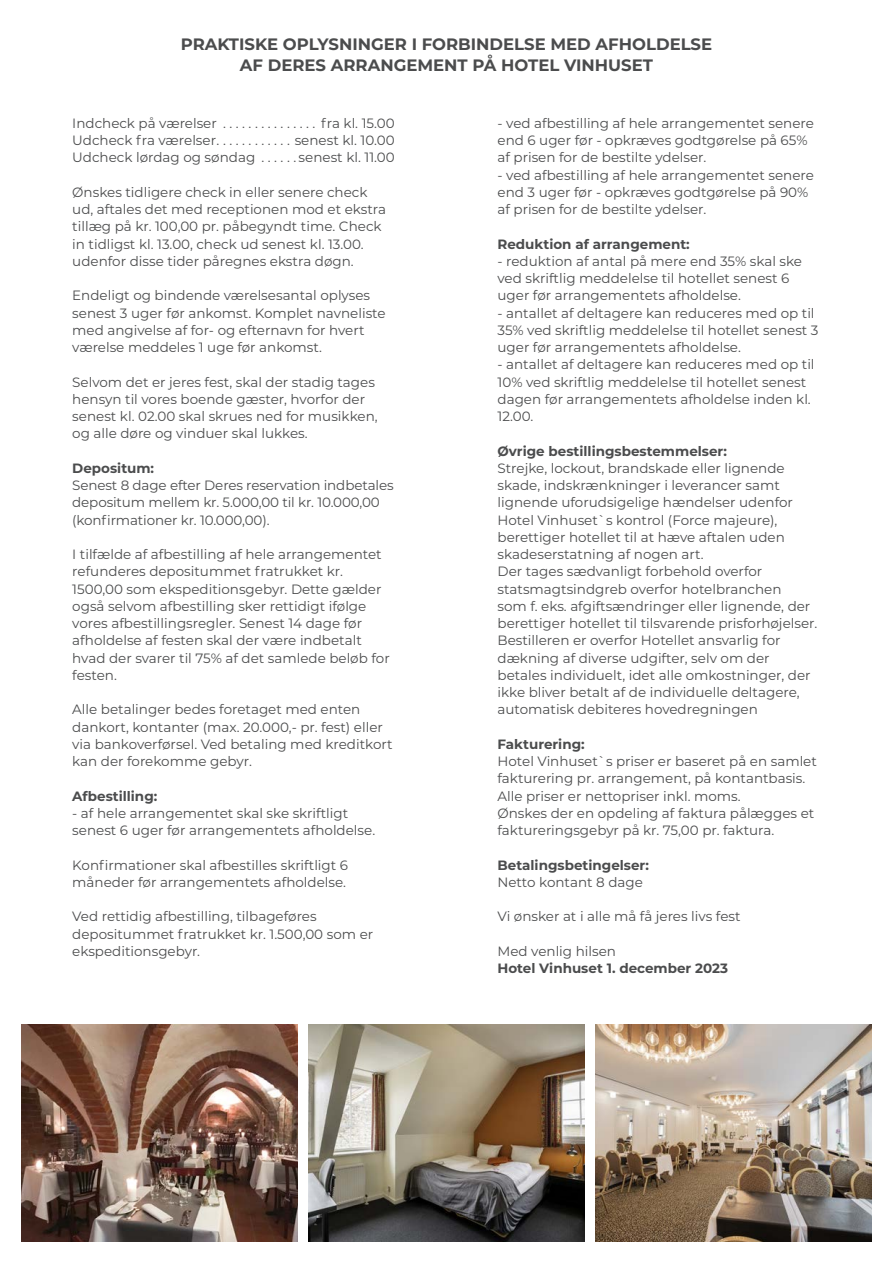
<style>
.page{position:relative;width:893px;height:1263px;background:#fff}
.page>*{position:absolute;margin:0;border:0;box-sizing:border-box;transform-origin:0 0}
.t1{font:700 16.5px/21px "Montserrat";color:#4b4c4d;text-align:center}
.t2{font:13.5px/17.2px "Montserrat";color:#4b4c4d}
.t3{font:700 13.5px "Montserrat";color:#4b4c4d}
</style>
<div class="page">
<img style="left:21px;top:1025px;width:277px;height:217px">
<img style="left:308px;top:1025px;width:277px;height:217px">
<img style="left:595px;top:1025px;width:277px;height:217px">
<p class="t1" style="left:181px;top:33px;width:533px">PRAKTISKE OPLYSNINGER I FORBINDELSE MED AFHOLDELSE<br>AF DERES ARRANGEMENT PÅ HOTEL VINHUSET</p>
<p class="t2" style="left:72px;top:114px;width:149px">Indcheck på værelser ................</p>
<p class="t2" style="left:321px;top:114px;width:75px">fra kl. 15.00</p>
<p class="t2" style="left:72px;top:131px;width:149px">Udcheck fra værelser ............</p>
<p class="t2" style="left:295px;top:131px;width:102px">senest kl. 10.00</p>
<p class="t2" style="left:72px;top:148px;width:188px">Udcheck lørdag og søndag ......</p>
<p class="t2" style="left:299px;top:148px;width:98px">senest kl. 11.00</p>
<p class="t2" style="left:72px;top:183px;width:315px">Ønskes tidligere check in eller senere check ud, aftales det med receptionen mod et ekstra tillæg på kr. 100,00 pr. påbegyndt time. Check in tidligst kl. 13.00, check ud senest kl. 13.00. udenfor disse tider påregnes ekstra døgn.</p>
<p class="t2" style="left:72px;top:286px;width:315px">Endeligt og bindende værelsesantal oplyses senest 3 uger før ankomst. Komplet navneliste med angivelse af for- og efternavn for hvert værelse meddeles 1 uge før ankomst.</p>
<p class="t2" style="left:72px;top:373px;width:307px">Selvom det er jeres fest, skal der stadig tages hensyn til vores boende gæster, hvorfor der senest kl. 02.00 skal skrues ned for musikken, og alle døre og vinduer skal lukkes.</p>
<p class="t3" style="left:72px;top:458px;width:83px">Depositum:</p>
<p class="t2" style="left:72px;top:476px;width:323px">Senest 8 dage efter Deres reservation indbetales depositum mellem kr. 5.000,00 til kr. 10.000,00 (konfirmationer kr. 10.000,00).</p>
<p class="t2" style="left:72px;top:545px;width:319px">I tilfælde af afbestilling af hele arrangementet refunderes depositummet fratrukket kr.<br>1500,00 som ekspeditionsgebyr. Dette gælder også selvom afbestilling sker rettidigt ifølge vores afbestillingsregler. Senest 14 dage før afholdelse af festen skal der være indbetalt hvad der svarer til 75% af det samlede beløb for festen.</p>
<p class="t2" style="left:72px;top:700px;width:322px">Alle betalinger bedes foretaget med enten dankort, kontanter (max. 20.000,- pr. fest) eller via bankoverførsel. Ved betaling med kreditkort kan der forekomme gebyr.</p>
<p class="t3" style="left:72px;top:786px;width:87px">Afbestilling:</p>
<p class="t2" style="left:72px;top:804px;width:304px">- af hele arrangementet skal ske skriftligt senest 6 uger før arrangementets afholdelse.</p>
<p class="t2" style="left:72px;top:856px;width:277px">Konfirmationer skal afbestilles skriftligt 6 måneder før arrangementets afholdelse.</p>
<p class="t2" style="left:72px;top:907px;width:302px">Ved rettidig afbestilling, tilbageføres depositummet fratrukket kr. 1.500,00 som er ekspeditionsgebyr.</p>
<p class="t2" style="left:497px;top:114px;width:318px">- ved afbestilling af hele arrangementet senere end 6 uger før - opkræves godtgørelse på 65% af prisen for de bestilte ydelser.</p>
<p class="t2" style="left:497px;top:166px;width:318px">- ved afbestilling af hele arrangementet senere end 3 uger før - opkræves godtgørelse på 90% af prisen for de bestilte ydelser.</p>
<p class="t3" style="left:497px;top:234px;width:194px">Reduktion af arrangement:</p>
<p class="t2" style="left:497px;top:252px;width:306px">- reduktion af antal på mere end 35% skal ske ved skriftlig meddelelse til hotellet senest 6 uger før arrangementets afholdelse.</p>
<p class="t2" style="left:497px;top:304px;width:323px">- antallet af deltagere kan reduceres med op til<br>35% ved skriftlig meddelelse til hotellet senest 3 uger før arrangementets afholdelse.</p>
<p class="t2" style="left:497px;top:355px;width:319px">- antallet af deltagere kan reduceres med op til 10% ved skriftlig meddelelse til hotellet senest dagen før arrangementets afholdelse inden kl.<br>12.00.</p>
<p class="t3" style="left:497px;top:441px;width:231px">Øvrige bestillingsbestemmelser:</p>
<p class="t2" style="left:497px;top:459px;width:297px">Strejke, lockout, brandskade eller lignende skade, indskrænkninger i leverancer samt lignende uforudsigelige hændelser udenfor Hotel Vinhuset`s kontrol (Force majeure), berettiger hotellet til at hæve aftalen uden skadeserstatning af nogen art.</p>
<p class="t2" style="left:497px;top:562px;width:266px">Der tages sædvanligt forbehold overfor</p>
<p class="t2" style="left:497px;top:580px;width:321px">statsmagtsindgreb overfor hotelbranchen<br>som f. eks. afgiftsændringer eller lignende, der berettiger hotellet til tilsvarende prisforhøjelser.</p>
<p class="t2" style="left:497px;top:631px;width:315px">Bestilleren er overfor Hotellet ansvarlig for dækning af diverse udgifter, selv om der betales individuelt, idet alle omkostninger, der ikke bliver betalt af de individuelle deltagere, automatisk debiteres hovedregningen</p>
<p class="t3" style="left:497px;top:734px;width:89px">Fakturering:</p>
<p class="t2" style="left:497px;top:752px;width:321px">Hotel Vinhuset`s priser er baseret på en samlet</p>
<p class="t2" style="left:497px;top:769px;width:309px">fakturering pr. arrangement, på kontantbasis.</p>
<p class="t2" style="left:497px;top:787px;width:245px">Alle priser er nettopriser inkl. moms.</p>
<p class="t2" style="left:497px;top:804px;width:318px">Ønskes der en opdeling af faktura pålægges et faktureringsgebyr på kr. 75,00 pr. faktura.</p>
<p class="t3" style="left:497px;top:855px;width:153px">Betalingsbetingelser:</p>
<p class="t2" style="left:497px;top:873px;width:147px">Netto kontant 8 dage</p>
<p class="t2" style="left:497px;top:907px;width:245px">Vi ønsker at i alle må få jeres livs fest</p>
<p class="t2" style="left:497px;top:942px;width:120px">Med venlig hilsen</p>
<p class="t3" style="left:497px;top:959px;width:232px">Hotel Vinhuset 1. december 2023</p>
</div>
